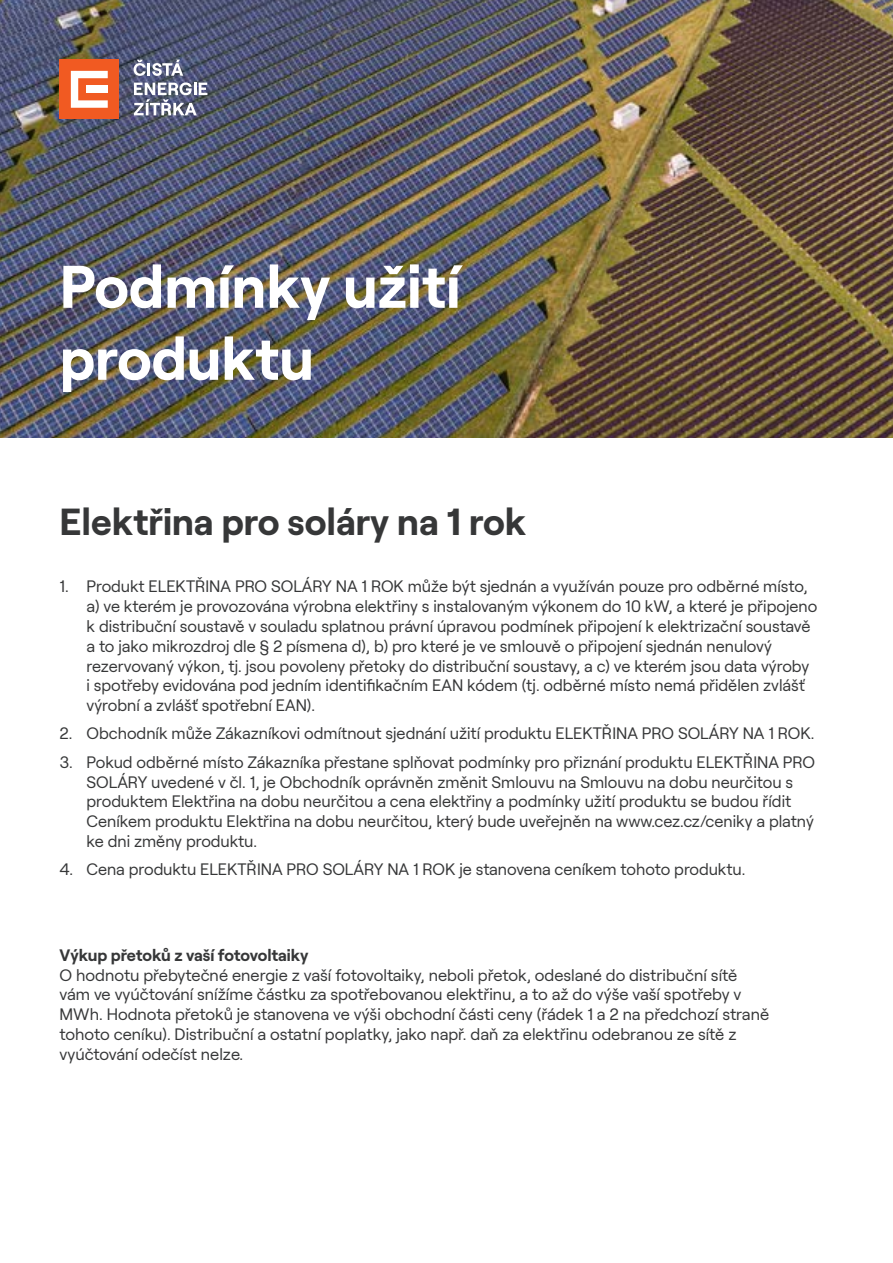
<style>
.page{position:relative;width:893px;height:1263px;background:#fff}
.page>*{position:absolute;margin:0;border:0;box-sizing:border-box;transform-origin:0 0}
.t1{font:700 60px/72px "Roobert CEZ";color:#fff}
.t2{font:700 37.5px "Roobert CEZ";color:#363738}
.t3{font:16.5px/19.8px "Roobert CEZ";color:#363738}
.t4{font:700 16.5px "Roobert CEZ";letter-spacing:-.005em;color:#363738}
</style>
<div class="page">
<img style="left:0;top:0;width:893px;height:438px">
<div style="left:60px;top:60px;width:59px;height:59px;background:#f15a22"></div>
<svg style="left:71px;top:71px;width:37px;height:37px"></svg>
<svg style="left:134px;top:60px;width:49px;height:16px"></svg>
<svg style="left:134px;top:82px;width:73px;height:33px"></svg>
<h1 class="t1" style="left:60px;top:245px;width:402px">Podmínky užití produktu</h1>
<h2 class="t2" style="left:60px;top:493px;width:468px">Elektřina pro soláry na 1 rok</h2>
<p class="t3" style="left:87px;top:575px;width:732px;text-indent:-27px">1. Produkt ELEKTŘINA PRO SOLÁRY NA 1 ROK může být sjednán a využíván pouze pro odběrné místo, a) ve kterém je provozována výrobna elektřiny s instalovaným výkonem do 10 kW, a které je připojeno k distribuční soustavě v souladu splatnou právní úpravou podmínek připojení k elektrizační soustavě a to jako mikrozdroj dle § 2 písmena d), b) pro které je ve smlouvě o připojení sjednán nenulový rezervovaný výkon, tj. jsou povoleny přetoky do distribuční soustavy, a c) ve kterém jsou data výroby<br>i spotřeby evidována pod jedním identifikačním EAN kódem (tj. odběrné místo nemá přidělen zvlášť výrobní a zvlášť spotřební EAN).</p>
<p class="t3" style="left:60px;top:722px;width:756px">2. Obchodník může Zákazníkovi odmítnout sjednání užití produktu ELEKTŘINA PRO SOLÁRY NA 1 ROK.</p>
<p class="t3" style="left:87px;top:751px;width:730px;text-indent:-27px">3. Pokud odběrné místo Zákazníka přestane splňovat podmínky pro přiznání produktu ELEKTŘINA PRO SOLÁRY uvedené v čl. 1, je Obchodník oprávněn změnit Smlouvu na Smlouvu na dobu neurčitou s produktem Elektřina na dobu neurčitou a cena elektřiny a podmínky užití produktu se budou řídit Ceníkem produktu Elektřina na dobu neurčitou, který bude uveřejněn na www.cez.cz/ceniky a platný ke dni změny produktu.</p>
<p class="t3" style="left:60px;top:858px;width:687px">4. Cena produktu ELEKTŘINA PRO SOLÁRY NA 1 ROK je stanovena ceníkem tohoto produktu.</p>
<p class="t4" style="left:60px;top:942px;width:251px">Výkup přetoků z vaší fotovoltaiky</p>
<p class="t3" style="left:60px;top:964px;width:711px">O hodnotu přebytečné energie z vaší fotovoltaiky, neboli přetok, odeslané do distribuční sítě vám ve vyúčtování snížíme částku za spotřebovanou elektřinu, a to až do výše vaší spotřeby v MWh. Hodnota přetoků je stanovena ve výši obchodní části ceny (řádek 1 a 2 na předchozí straně tohoto ceníku). Distribuční a ostatní poplatky, jako např. daň za elektřinu odebranou ze sítě z vyúčtování odečíst nelze.</p>
</div>
